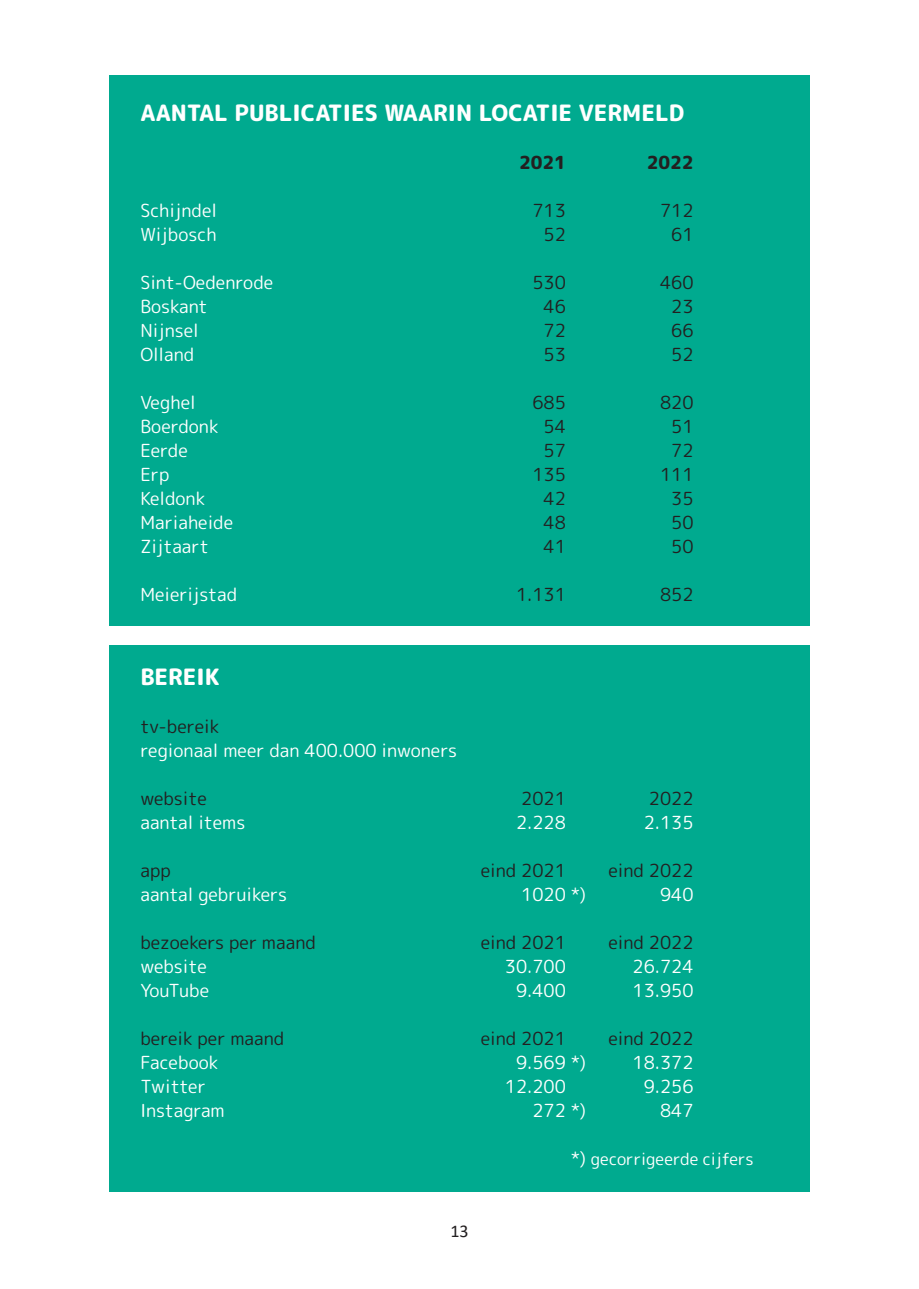
<style>
.page{position:relative;width:919px;height:1289px;background:#fff}
.page>*{position:absolute;margin:0;border:0;box-sizing:border-box;transform-origin:0 0}
.t1{font:800 22.5px "Rounded Mplus 1 c";color:#fff}
.t2{font:18px "Rounded Mplus 1 c";color:#fff}
.t3{font:18px "Rounded Mplus 1 c";color:#231f20}
.t4{font:800 18px "Rounded Mplus 1 c";color:#231f20}
.t5{font:18px "Calibri";color:#231f20}
.t6{font:16.5px "Rounded Mplus 1 c";color:#fff}
.s1{font-size:18px}
</style>
<div class="page">
<div style="left:109px;top:75px;width:700px;height:551px;background:#00aa8f"></div>
<div style="left:109px;top:645px;width:700px;height:547px;background:#00aa8f"></div>
<p class="t1" style="left:140px;top:97px;width:61px">AANTAL</p>
<p class="t1" style="left:234px;top:97px;width:30px">PUBL</p>
<p class="t1" style="left:292px;top:97px;width:126px">ICATIES WAAR</p>
<p class="t1" style="left:448px;top:97px;width:146px">IN LOCATIE VER</p>
<p class="t1" style="left:622px;top:97px;width:64px">MELD</p>
<p class="t4" style="left:519px;top:149px;width:48px">2021</p>
<p class="t4" style="left:646px;top:149px;width:48px">2022</p>
<p class="t2" style="left:140px;top:197px;width:78px">Schijndel</p>
<p class="t3" style="left:532px;top:197px;width:35px">713</p>
<p class="t3" style="left:660px;top:197px;width:35px">712</p>
<p class="t2" style="left:140px;top:221px;width:78px">Wijbosch</p>
<p class="t3" style="left:543px;top:221px;width:24px">52</p>
<p class="t3" style="left:671px;top:221px;width:24px">61</p>
<p class="t2" style="left:140px;top:269px;width:134px">Sint-Oedenrode</p>
<p class="t3" style="left:532px;top:269px;width:35px">530</p>
<p class="t3" style="left:660px;top:269px;width:35px">460</p>
<p class="t2" style="left:140px;top:293px;width:69px">Boskant</p>
<p class="t3" style="left:543px;top:293px;width:24px">46</p>
<p class="t3" style="left:671px;top:293px;width:24px">23</p>
<p class="t2" style="left:140px;top:317px;width:60px">N ijnsel</p>
<p class="t3" style="left:543px;top:317px;width:24px">72</p>
<p class="t3" style="left:671px;top:317px;width:24px">66</p>
<p class="t2" style="left:140px;top:341px;width:55px">Olland</p>
<p class="t3" style="left:543px;top:341px;width:24px">53</p>
<p class="t3" style="left:671px;top:341px;width:24px">52</p>
<p class="t2" style="left:140px;top:389px;width:57px">Veghel</p>
<p class="t3" style="left:532px;top:389px;width:35px">685</p>
<p class="t3" style="left:660px;top:389px;width:35px">820</p>
<p class="t2" style="left:140px;top:413px;width:80px">Boerdonk</p>
<p class="t3" style="left:543px;top:413px;width:24px">54</p>
<p class="t3" style="left:671px;top:413px;width:24px">51</p>
<p class="t2" style="left:140px;top:437px;width:49px">Eerde</p>
<p class="t3" style="left:543px;top:437px;width:24px">57</p>
<p class="t3" style="left:671px;top:437px;width:24px">72</p>
<p class="t2" style="left:140px;top:461px;width:30px">Erp</p>
<p class="t3" style="left:532px;top:461px;width:35px">135</p>
<p class="t3" style="left:660px;top:461px;width:35px">111</p>
<p class="t2" style="left:140px;top:485px;width:66px">Keldonk</p>
<p class="t3" style="left:543px;top:485px;width:24px">42</p>
<p class="t3" style="left:671px;top:485px;width:24px">35</p>
<p class="t2" style="left:140px;top:509px;width:94px">Mariaheide</p>
<p class="t3" style="left:543px;top:509px;width:24px">48</p>
<p class="t3" style="left:671px;top:509px;width:24px">50</p>
<p class="t2" style="left:140px;top:533px;width:70px">Zijtaart</p>
<p class="t3" style="left:543px;top:533px;width:24px">41</p>
<p class="t3" style="left:671px;top:533px;width:24px">50</p>
<p class="t2" style="left:140px;top:581px;width:98px">Meierijstad</p>
<p class="t3" style="left:516px;top:581px;width:51px">1.131</p>
<p class="t3" style="left:660px;top:581px;width:35px">852</p>
<p class="t1" style="left:140px;top:661px;width:15px">BERE</p>
<p class="t1" style="left:197px;top:661px;width:25px">IK</p>
<p class="t3" style="left:140px;top:713px;width:80px">tv-bereik</p>
<p class="t2" style="left:140px;top:737px;width:318px">regionaal meer dan 400.000 inwoners</p>
<p class="t3" style="left:140px;top:785px;width:68px">website</p>
<p class="t3" style="left:521px;top:785px;width:46px">2021</p>
<p class="t3" style="left:648px;top:785px;width:46px">2022</p>
<p class="t2" style="left:140px;top:809px;width:106px">aantal items</p>
<p class="t2" style="left:516px;top:809px;width:51px">2.228</p>
<p class="t2" style="left:643px;top:809px;width:51px">2.135</p>
<p class="t3" style="left:140px;top:857px;width:32px">app</p>
<p class="t3" style="left:480px;top:857px;width:87px">eind 2021</p>
<p class="t3" style="left:608px;top:857px;width:87px">eind 2022</p>
<p class="t2" style="left:140px;top:881px;width:148px">aantal gebruikers</p>
<p class="t2" style="left:521px;top:881px;width:66px">1020 *)</p>
<p class="t2" style="left:660px;top:881px;width:35px">940</p>
<p class="t3" style="left:140px;top:929px;width:177px">bezoekers per maand</p>
<p class="t3" style="left:480px;top:929px;width:87px">eind 2021</p>
<p class="t3" style="left:608px;top:929px;width:87px">eind 2022</p>
<p class="t2" style="left:140px;top:953px;width:68px">website</p>
<p class="t2" style="left:505px;top:953px;width:62px">30.700</p>
<p class="t2" style="left:632px;top:953px;width:62px">26.724</p>
<p class="t2" style="left:140px;top:977px;width:70px">YouTube</p>
<p class="t2" style="left:516px;top:977px;width:51px">9.400</p>
<p class="t2" style="left:632px;top:977px;width:62px">13.950</p>
<p class="t3" style="left:140px;top:1025px;width:145px">bereik per maand</p>
<p class="t3" style="left:480px;top:1025px;width:87px">eind 2021</p>
<p class="t3" style="left:608px;top:1025px;width:87px">eind 2022</p>
<p class="t2" style="left:140px;top:1049px;width:79px">Facebook</p>
<p class="t2" style="left:516px;top:1049px;width:71px">9.569 *)</p>
<p class="t2" style="left:632px;top:1049px;width:62px">18.372</p>
<p class="t2" style="left:140px;top:1073px;width:67px">Twitter</p>
<p class="t2" style="left:505px;top:1073px;width:62px">12.200</p>
<p class="t2" style="left:643px;top:1073px;width:51px">9.256</p>
<p class="t2" style="left:140px;top:1097px;width:86px">Instagram</p>
<p class="t2" style="left:532px;top:1097px;width:55px">272 *)</p>
<p class="t2" style="left:660px;top:1097px;width:35px">847</p>
<p class="t6" style="left:570px;top:1147px;width:184px"><span class="s1">*)</span> gecorrigeerde cijfers</p>
<p class="t5" style="left:450px;top:1218px;width:20px">13</p>
</div>
